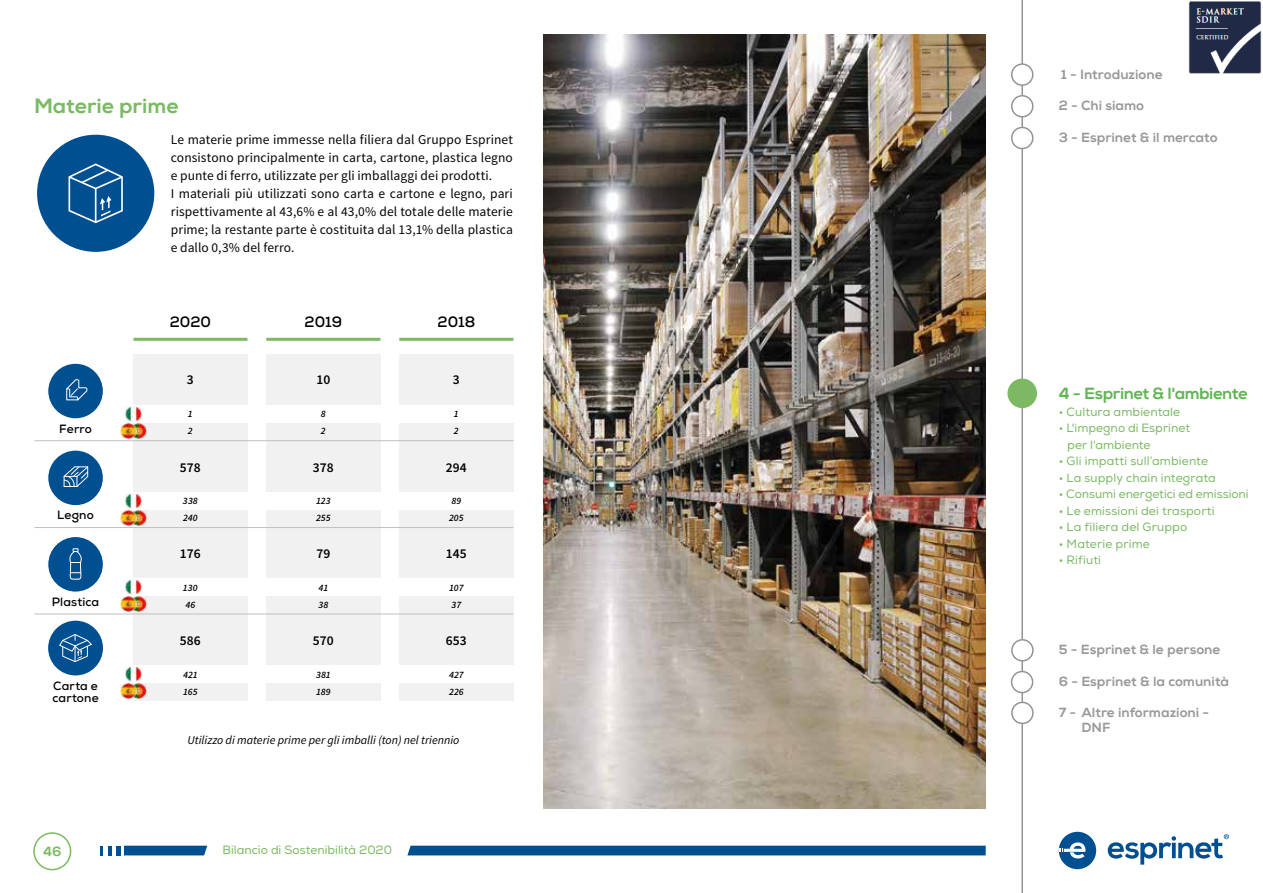
<style>
.page{position:relative;width:1263px;height:893px;background:#fff}
.page>*{position:absolute;margin:0;border:0;box-sizing:border-box;transform-origin:0 0}
.t1{font:21px "Nexa X Bold";color:#7bb963}
.t2{font:16.5px "Nexa X Bold";letter-spacing:-.025em;color:#63b456}
.t3{font:700 15px "Nexa";color:#000}
.t4{font:13.5px/18px "Source Sans Pro";letter-spacing:.005em;color:#040505}
.t5{font:13.5px/15px "Nexa X Bold";color:#9a999a}
.t6{font:13.5px "Source Sans Variable";color:#000}
.t7{font:13.5px "Nexa X Bold";color:#7bb963}
.t8{font:12px/16.5px "Nexa";letter-spacing:.01em;color:#7ab963}
.t9{font:italic 12px "Source Sans Pro";color:#000}
.t10{font:700 12px/12px "Nexa";letter-spacing:.015em;color:#000}
.t11{font:12px "Nexa";color:#7bb963}
.t12{font:italic 9.75px "Source Sans Variable";letter-spacing:.01em;color:#000}
</style>
<div class="page">
<hr style="left:1021px;top:148px;width:2px;height:491px;background:#969492">
<hr style="left:1021px;top:0;width:2px;height:64px;background:#969492">
<svg style="left:1021px;top:86px;width:2px;height:9px"></svg>
<svg style="left:1021px;top:118px;width:2px;height:9px"></svg>
<svg style="left:1021px;top:662px;width:2px;height:9px"></svg>
<svg style="left:1021px;top:693px;width:2px;height:9px"></svg>
<hr style="left:1021px;top:724px;width:2px;height:169px;background:#969492">
<div style="left:1011px;top:63px;width:22px;height:23px;border:2px solid #969492;border-radius:50%"></div>
<div style="left:1011px;top:95px;width:22px;height:23px;border:2px solid #969492;border-radius:50%"></div>
<div style="left:1011px;top:127px;width:22px;height:22px;border:2px solid #969492;border-radius:50%"></div>
<div style="left:1007px;top:379px;width:30px;height:29px;background:#7cb962;border-radius:50%"></div>
<div style="left:1011px;top:639px;width:23px;height:23px;border:2px solid #969492;border-radius:50%"></div>
<div style="left:1011px;top:671px;width:22px;height:22px;border:2px solid #969492;border-radius:50%"></div>
<div style="left:1011px;top:702px;width:23px;height:22px;border:2px solid #969492;border-radius:50%"></div>
<div style="left:33px;top:832px;width:38px;height:38px;border:2px solid #7bb963;border-radius:50%"></div>
<svg style="left:100px;top:846px;width:2px;height:9px"></svg>
<svg style="left:108px;top:846px;width:3px;height:9px"></svg>
<div style="left:116px;top:846px;width:5px;height:9px;background:#004f90"></div>
<svg style="left:124px;top:846px;width:83px;height:9px"></svg>
<div style="left:407px;top:846px;width:579px;height:9px;background:#004f90"></div>
<div style="left:1059px;top:832px;width:37px;height:37px;background:#004f90;border-radius:50%"></div>
<svg style="left:1059px;top:842px;width:26px;height:16px"></svg>
<svg style="left:1108px;top:834px;width:121px;height:31px"></svg>
<img style="left:543px;top:34px;width:443px;height:774px">
<div style="left:399px;top:354px;width:114px;height:347px;background:#f1f1f1"></div>
<div style="left:266px;top:354px;width:114px;height:347px;background:#f1f1f1"></div>
<div style="left:133px;top:354px;width:114px;height:347px;background:#f1f1f1"></div>
<hr style="left:399px;top:338px;width:114px;height:3px;background:#7cb962">
<hr style="left:266px;top:338px;width:114px;height:3px;background:#7cb962">
<hr style="left:133px;top:338px;width:114px;height:3px;background:#7cb962">
<hr style="left:34px;top:440px;width:479px;height:1px;background:#c0c0c0">
<div style="left:126px;top:405px;width:391px;height:17px;background:#fff"></div>
<img style="left:126px;top:406px;width:15px;height:15px">
<img style="left:136px;top:423px;width:10px;height:15px">
<img style="left:121px;top:423px;width:15px;height:15px">
<hr style="left:34px;top:527px;width:479px;height:1px;background:#c0c0c0">
<div style="left:126px;top:492px;width:391px;height:17px;background:#fff"></div>
<img style="left:126px;top:493px;width:15px;height:15px">
<img style="left:136px;top:510px;width:10px;height:15px">
<img style="left:121px;top:510px;width:15px;height:15px">
<div style="left:126px;top:665px;width:391px;height:17px;background:#fff"></div>
<img style="left:126px;top:666px;width:15px;height:15px">
<img style="left:136px;top:683px;width:10px;height:15px">
<img style="left:121px;top:683px;width:15px;height:15px">
<hr style="left:34px;top:614px;width:479px;height:1px;background:#c0c0c0">
<div style="left:126px;top:578px;width:391px;height:17px;background:#fff"></div>
<img style="left:126px;top:579px;width:15px;height:15px">
<img style="left:136px;top:596px;width:10px;height:15px">
<img style="left:121px;top:596px;width:15px;height:15px">
<div style="left:48px;top:620px;width:56px;height:56px;background:#004f90;border-radius:50%"></div>
<div style="left:47px;top:619px;width:57px;height:58px;border:1px solid #fff;border-radius:50%"></div>
<svg style="left:59px;top:634px;width:33px;height:28px"></svg>
<div style="left:48px;top:450px;width:55px;height:56px;background:#004f90;border-radius:50%"></div>
<div style="left:47px;top:449px;width:57px;height:57px;border:1px solid #fff;border-radius:50%"></div>
<svg style="left:63px;top:466px;width:26px;height:21px"></svg>
<div style="left:48px;top:536px;width:55px;height:56px;background:#004f90;border-radius:50%"></div>
<div style="left:47px;top:536px;width:57px;height:57px;border:1px solid #fff;border-radius:50%"></div>
<svg style="left:69px;top:548px;width:13px;height:32px"></svg>
<div style="left:48px;top:363px;width:55px;height:56px;background:#004f90;border-radius:50%"></div>
<div style="left:47px;top:363px;width:57px;height:56px;border:1px solid #fff;border-radius:50%"></div>
<svg style="left:66px;top:379px;width:22px;height:22px"></svg>
<div style="left:36px;top:133px;width:120px;height:120px;background:#004f90;border-radius:50%"></div>
<div style="left:34px;top:132px;width:123px;height:122px;border:3px solid #fff;border-radius:50%"></div>
<svg style="left:68px;top:163px;width:55px;height:61px"></svg>
<img style="left:1188px;top:1px;width:74px;height:73px">
<h1 class="t1" style="left:34px;top:93px;width:146px">Materie prime</h1>
<p class="t4" style="left:171px;top:131px;width:344px">Le materie prime immesse nella filiera dal Gruppo Esprinet consistono principalmente in carta, cartone, plastica legno e punte di ferro, utilizzate per gli imballaggi dei prodotti.<br>I materiali più utilizzati sono carta e cartone e legno, pari rispettivamente al 43,6% e al 43,0% del totale delle materie prime; la restante parte è costituita dal 13,1% della plastica e dallo 0,3% del ferro.</p>
<p class="t3" style="left:170px;top:312px;width:43px">2020</p>
<p class="t3" style="left:305px;top:312px;width:39px">2019</p>
<p class="t3" style="left:437px;top:312px;width:39px">2018</p>
<p class="t10" style="left:59px;top:422px;width:34px">Ferro</p>
<p class="t10" style="left:57px;top:509px;width:38px">Legno</p>
<p class="t10" style="left:52px;top:596px;width:49px">Plastica</p>
<p class="t10" style="left:52px;top:679px;width:48px">Carta e cartone</p>
<p class="t6" style="left:187px;top:372px;width:8px">3</p>
<p class="t6" style="left:316px;top:372px;width:15px">10</p>
<p class="t6" style="left:453px;top:372px;width:8px">3</p>
<p class="t12" style="left:188px;top:408px;width:6px">1</p>
<p class="t12" style="left:321px;top:408px;width:6px">8</p>
<p class="t12" style="left:454px;top:408px;width:6px">1</p>
<p class="t12" style="left:188px;top:425px;width:6px">2</p>
<p class="t12" style="left:321px;top:425px;width:6px">2</p>
<p class="t12" style="left:454px;top:425px;width:6px">2</p>
<p class="t6" style="left:180px;top:459px;width:22px">578</p>
<p class="t6" style="left:313px;top:459px;width:22px">378</p>
<p class="t6" style="left:446px;top:459px;width:22px">294</p>
<p class="t12" style="left:183px;top:495px;width:16px">338</p>
<p class="t12" style="left:316px;top:495px;width:16px">123</p>
<p class="t12" style="left:451px;top:495px;width:11px">89</p>
<p class="t12" style="left:183px;top:512px;width:16px">240</p>
<p class="t12" style="left:316px;top:512px;width:16px">255</p>
<p class="t12" style="left:449px;top:512px;width:16px">205</p>
<p class="t6" style="left:180px;top:546px;width:22px">176</p>
<p class="t6" style="left:316px;top:546px;width:15px">79</p>
<p class="t6" style="left:446px;top:546px;width:22px">145</p>
<p class="t12" style="left:183px;top:581px;width:16px">130</p>
<p class="t12" style="left:319px;top:581px;width:11px">41</p>
<p class="t12" style="left:449px;top:581px;width:16px">107</p>
<p class="t12" style="left:185px;top:598px;width:11px">46</p>
<p class="t12" style="left:318px;top:598px;width:11px">38</p>
<p class="t12" style="left:452px;top:598px;width:11px">37</p>
<p class="t6" style="left:180px;top:632px;width:22px">586</p>
<p class="t6" style="left:313px;top:632px;width:22px">570</p>
<p class="t6" style="left:446px;top:632px;width:22px">653</p>
<p class="t12" style="left:183px;top:669px;width:16px">421</p>
<p class="t12" style="left:316px;top:669px;width:16px">381</p>
<p class="t12" style="left:449px;top:669px;width:16px">427</p>
<p class="t12" style="left:183px;top:686px;width:16px">165</p>
<p class="t12" style="left:316px;top:686px;width:16px">189</p>
<p class="t12" style="left:449px;top:686px;width:16px">226</p>
<p class="t9" style="left:187px;top:732px;width:274px">Utilizzo di materie prime per gli imballi (ton) nel triennio</p>
<p class="t7" style="left:43px;top:843px;width:20px">46</p>
<p class="t11" style="left:223px;top:843px;width:171px">Bilancio di Sostenibilità 2020</p>
<p class="t5" style="left:1061px;top:67px;width:103px">1 - Introduzione</p>
<p class="t5" style="left:1059px;top:98px;width:87px">2 - Chi siamo</p>
<p class="t5" style="left:1059px;top:130px;width:160px">3 - Esprinet &amp; il mercato</p>
<p class="t2" style="left:1059px;top:383px;width:190px">4 - Esprinet &amp; l'ambiente</p>
<p class="t8" style="left:1059px;top:403px;width:123px">• Cultura ambientale</p>
<p class="t8" style="left:1067px;top:420px;width:124px;text-indent:-8px">• L'impegno di Esprinet per l'ambiente</p>
<p class="t8" style="left:1059px;top:453px;width:151px">• Gli impatti sull’ambiente</p>
<p class="t8" style="left:1059px;top:469px;width:159px">• La supply chain integrata</p>
<p class="t8" style="left:1059px;top:486px;width:191px">• Consumi energetici ed emissioni</p>
<p class="t8" style="left:1059px;top:502px;width:157px">• Le emissioni dei trasporti</p>
<p class="t8" style="left:1059px;top:519px;width:130px">• La filiera del Gruppo</p>
<p class="t8" style="left:1059px;top:535px;width:93px">• Materie prime</p>
<p class="t8" style="left:1059px;top:552px;width:44px">• Rifiuti</p>
<p class="t5" style="left:1059px;top:642px;width:163px">5 - Esprinet &amp; le persone</p>
<p class="t5" style="left:1059px;top:674px;width:172px">6 - Esprinet &amp; la comunità</p>
<p class="t5" style="left:1081px;top:705px;width:129px;text-indent:-23px">7 - Altre informazioni -<br>DNF</p>
</div>
